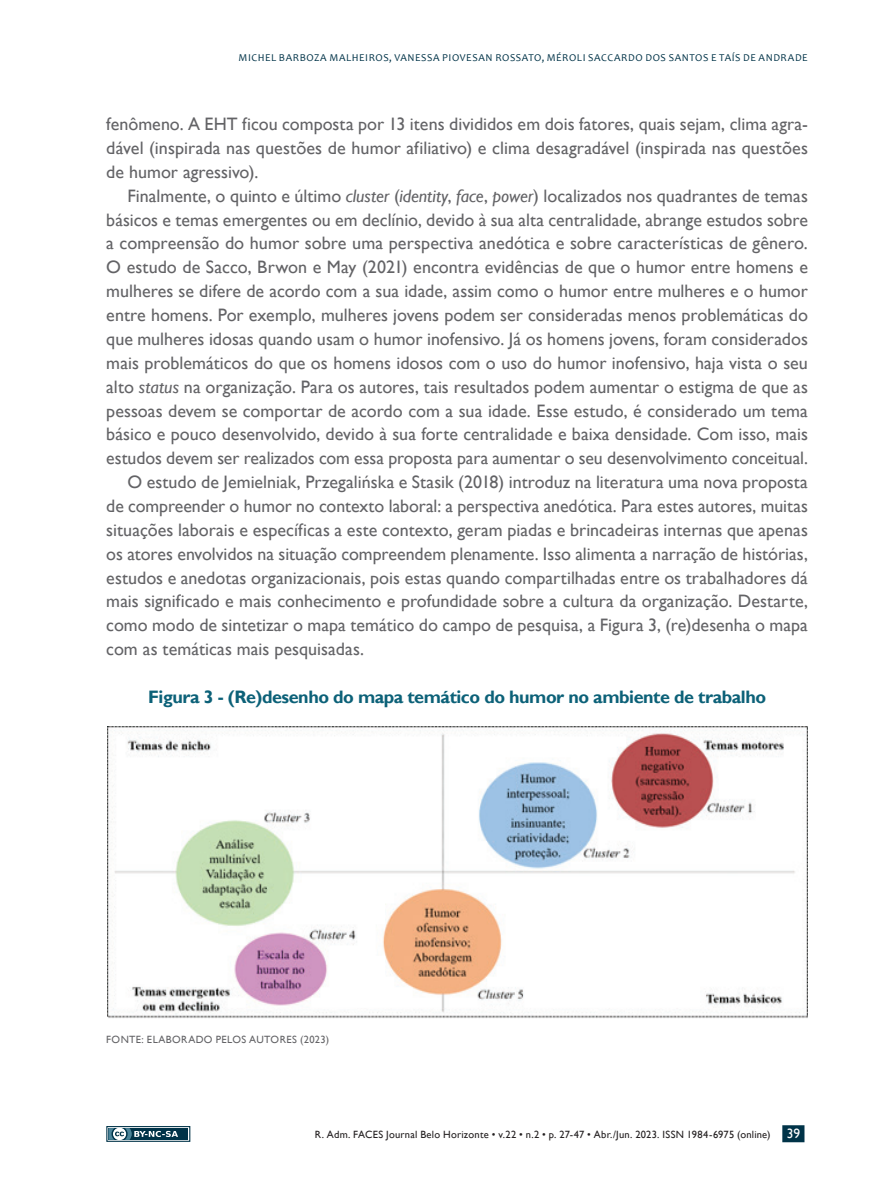
<style>
.page{position:relative;width:893px;height:1191px;background:#fff}
.page>*{position:absolute;margin:0;border:0;box-sizing:border-box;transform-origin:0 0}
.t1{font:18px/23.9px "Gill Sans";color:#636366;text-align:justify}
.t2{font:700 18px "Gill Sans";letter-spacing:-.025em;color:#0c6178}
.t3{font:10.5px "Gill Sans";letter-spacing:.02em;color:#231f20}
.t4{font:10.5px "Candara";letter-spacing:.05em;color:#003348}
.t5{font:10.5px "Gill Sans";letter-spacing:.035em;color:#636366}
.s1{font-style:italic}
.s2{font-size:13.5px;color:#fff}
</style>
<div class="page">
<svg style="left:106px;top:1126px;width:84px;height:15px"></svg>
<div style="left:108px;top:1128px;width:80px;height:11px;background:#003348"></div>
<svg style="left:108px;top:1128px;width:70px;height:11px"></svg>
<div style="left:782px;top:1125px;width:22px;height:17px;background:#003348"></div>
<img style="left:108px;top:726px;width:699px;height:292px">
<p class="t4" style="left:239px;top:51px;width:571px">MICHEL BARBOZA MALHEIROS, VANESSA PIOVESAN ROSSATO, MÉROLI SACCARDO DOS SANTOS E TAÍS DE ANDRADE</p>
<p class="t1" style="left:106px;top:113px;width:703px">fenômeno. A EHT ficou composta por 13 itens divididos em dois fatores, quais sejam, clima agra&shy;dável (inspirada nas questões de humor afiliativo) e clima desagradável (inspirada nas questões de humor agressivo).</p>
<p class="t1" style="left:128px;top:184px;width:682px">Finalmente, o quinto e último <span class="s1">cluster</span> (<span class="s1">identity</span>, <span class="s1">face</span>, <span class="s1">power</span>) localizados nos quadrantes de temas</p>
<p class="t1" style="left:106px;top:208px;width:703px">básicos e temas emergentes ou em declínio, devido à sua alta centralidade, abrange estudos sobre</p>
<p class="t1" style="left:106px;top:232px;width:703px">a compreensão do humor sobre uma perspectiva anedótica e sobre características de gênero.</p>
<p class="t1" style="left:106px;top:256px;width:703px">O estudo de Sacco, Brwon e May (2021) encontra evidências de que o humor entre homens e</p>
<p class="t1" style="left:106px;top:279px;width:703px">mulheres se difere de acordo com a sua idade, assim como o humor entre mulheres e o humor</p>
<p class="t1" style="left:106px;top:303px;width:703px">entre homens. Por exemplo, mulheres jovens podem ser consideradas menos problemáticas do</p>
<p class="t1" style="left:106px;top:327px;width:703px">que mulheres idosas quando usam o humor inofensivo. Já os homens jovens, foram considerados</p>
<p class="t1" style="left:106px;top:351px;width:703px">mais problemáticos do que os homens idosos com o uso do humor inofensivo, haja vista o seu</p>
<p class="t1" style="left:106px;top:375px;width:703px">alto <span class="s1">status</span> na organização. Para os autores, tais resultados podem aumentar o estigma de que as</p>
<p class="t1" style="left:106px;top:399px;width:703px">pessoas devem se comportar de acordo com a sua idade. Esse estudo, é considerado um tema</p>
<p class="t1" style="left:106px;top:423px;width:703px">básico e pouco desenvolvido, devido à sua forte centralidade e baixa densidade. Com isso, mais</p>
<p class="t1" style="left:106px;top:446px;width:703px">estudos devem ser realizados com essa proposta para aumentar o seu desenvolvimento conceitual.</p>
<p class="t1" style="left:128px;top:470px;width:682px">O estudo de Jemielniak, Przegalińska e Stasik (2018) introduz na literatura uma nova proposta</p>
<p class="t1" style="left:106px;top:494px;width:703px">de compreender o humor no contexto laboral: a perspectiva anedótica. Para estes autores, muitas</p>
<p class="t1" style="left:106px;top:518px;width:703px">situações laborais e específicas a este contexto, geram piadas e brincadeiras internas que apenas</p>
<p class="t1" style="left:106px;top:542px;width:703px">os atores envolvidos na situação compreendem plenamente. Isso alimenta a narração de histórias,</p>
<p class="t1" style="left:106px;top:566px;width:703px">estudos e anedotas organizacionais, pois estas quando compartilhadas entre os trabalhadores dá</p>
<p class="t1" style="left:106px;top:590px;width:703px">mais significado e mais conhecimento e profundidade sobre a cultura da organização. Destarte,</p>
<p class="t1" style="left:106px;top:613px;width:703px">como modo de sintetizar o mapa temático do campo de pesquisa, a Figura 3, (re)desenha o mapa</p>
<p class="t1" style="left:106px;top:637px;width:259px">com as temáticas mais pesquisadas.</p>
<p class="t2" style="left:148px;top:686px;width:619px">Figura 3 - (Re)desenho do mapa temático do humor no ambiente de trabalho</p>
<p class="t5" style="left:106px;top:1033px;width:224px">FONTE: ELABORADO PELOS AUTORES (2023)</p>
<p class="t3" style="left:315px;top:1128px;width:487px">R. Adm. FACES Journal Belo Horizonte • v.22 • n.2 • p. 27-47 • Abr./Jun. 2023. ISSN 1984-6975 (online) <span class="s2">39</span></p>
</div>
